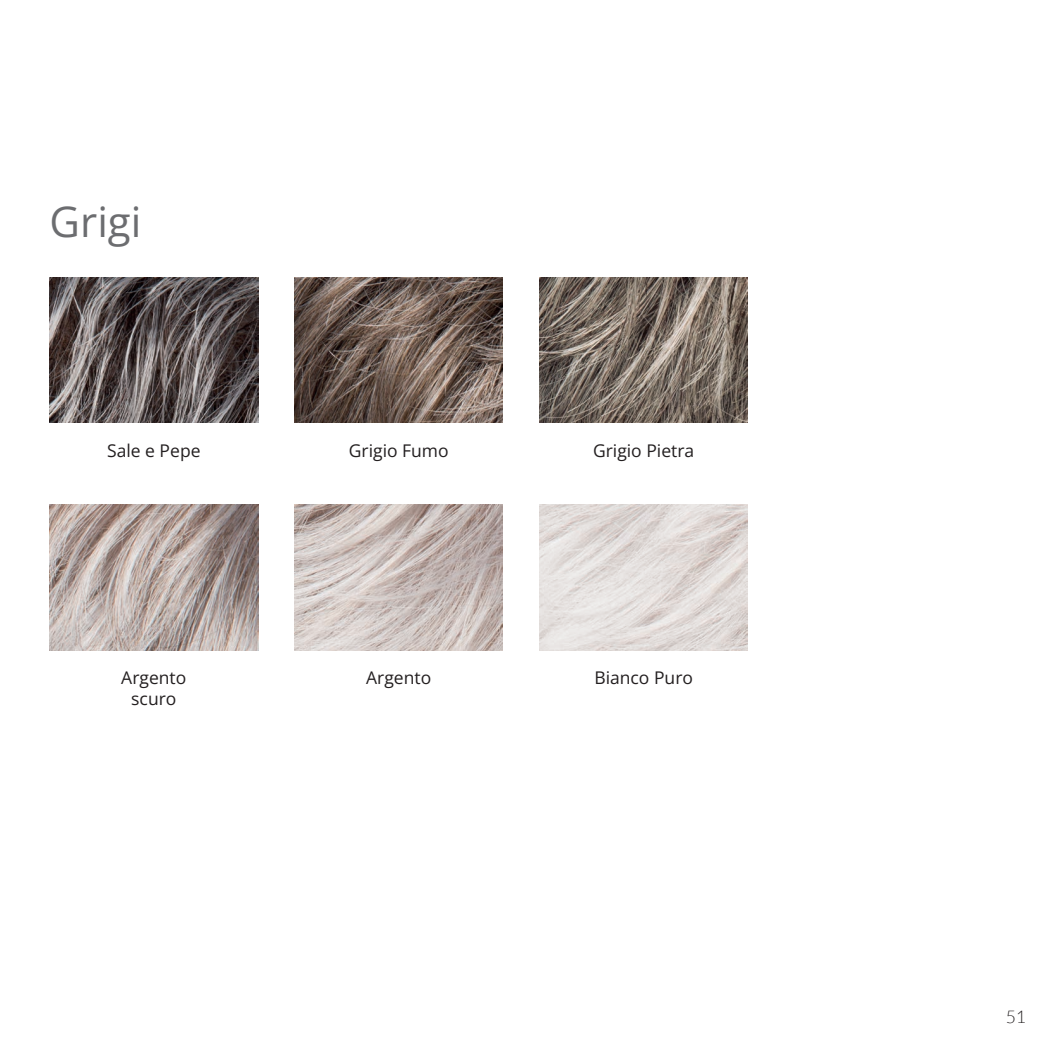
<style>
.page{position:relative;width:1042px;height:1042px;background:#fff}
.page>*{position:absolute;margin:0;border:0;box-sizing:border-box;transform-origin:0 0}
.t1{font:42px "Open Sans";color:#6c6d70}
.colore{font:17.5px/21px "Open Sans";color:#231f20;text-align:center}
.t2{font:300 17.5px "Lato";color:#231f20}
</style>
<div class="page">
<img style="left:50px;top:277px;width:208px;height:146px">
<img style="left:294px;top:277px;width:209px;height:146px">
<img style="left:50px;top:505px;width:208px;height:146px">
<img style="left:294px;top:505px;width:209px;height:146px">
<img style="left:539px;top:277px;width:209px;height:146px">
<img style="left:539px;top:505px;width:209px;height:145px">
<p class="t1" style="left:50px;top:193px;width:93px">Grigi</p>
<p class="colore" style="left:107px;top:439px;width:95px">Sale e Pepe</p>
<p class="colore" style="left:349px;top:439px;width:101px">Grigio Fumo</p>
<p class="colore" style="left:593px;top:439px;width:103px">Grigio Pietra</p>
<p class="colore" style="left:121px;top:667px;width:67px">Argento scuro</p>
<p class="colore" style="left:366px;top:667px;width:67px">Argento</p>
<p class="colore" style="left:594px;top:666px;width:100px">Bianco Puro</p>
<p class="t2" style="left:1006px;top:1007px;width:22px">51</p>
</div>
